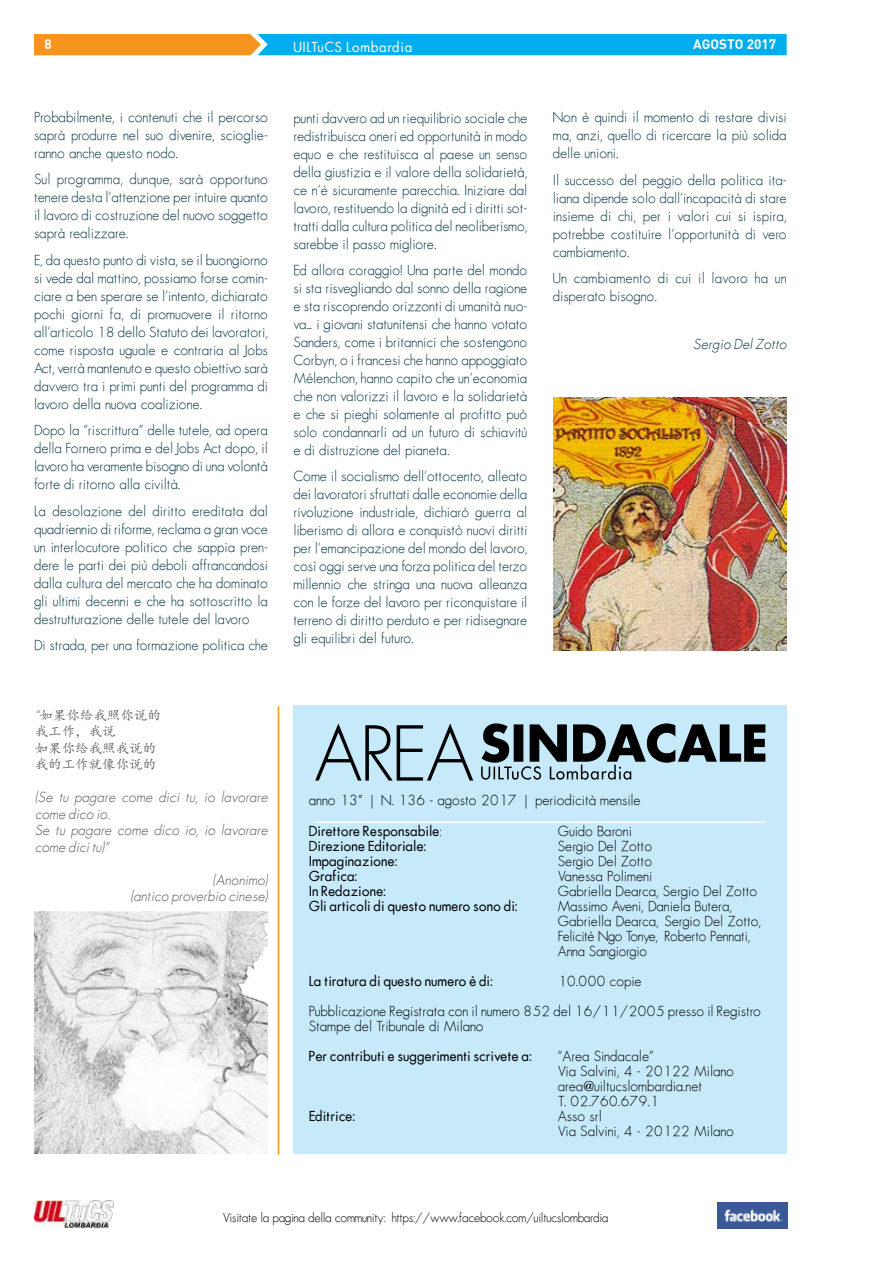
<style>
.page{position:relative;width:893px;height:1263px;background:#fff}
.page>*{position:absolute;margin:0;border:0;box-sizing:border-box;transform-origin:0 0}
.t1{font:13.5px/18px "Futura ICG Light";color:#063342;text-align:justify}
.t2{font:13.5px/15px "Futura ICG Light";color:#000}
.t3{font:13.5px "Futura ICG Book";color:#000}
.t4{font:italic 13.5px/16.5px "Futura ICG Light";color:#58595b}
.t5{font:13.5px/18px "Futura ICG Light";letter-spacing:.02em;color:#063342}
.t6{font:13.5px/16.5px "Kai Ti";color:#58595b}
.t7{font:13.5px "Futura ICG Book";letter-spacing:.05em;color:#fff}
.t8{font:italic 13.5px "Futura ICG Light";color:#063342}
.t9{font:13.5px "DIN Bold";color:#fff}
.t10{font:12px "Futura ICG Light";letter-spacing:-.025em;color:#000}
.s1{font-family:"Futura ICG Light";font-style:italic}
.s2{font-family:"Futura ICG Light"}
</style>
<div class="page">
<svg style="left:34px;top:34px;width:753px;height:21px;background:#4ba7b1"></svg>
<img style="left:35px;top:1200px;width:79px;height:29px">
<img style="left:718px;top:1203px;width:69px;height:26px">
<div style="left:293px;top:705px;width:494px;height:449px;background:#c7eafb"></div>
<svg style="left:481px;top:723px;width:284px;height:57px"></svg>
<svg style="left:315px;top:723px;width:158px;height:58px"></svg>
<hr style="left:315px;top:821px;width:450px;height:2px;background:#fff">
<hr style="left:278px;top:706px;width:1px;height:449px;background:#f7941e">
<img style="left:35px;top:912px;width:233px;height:241px">
<img style="left:553px;top:397px;width:233px;height:254px">
<p class="t9" style="left:45px;top:36px;width:9px">8</p>
<p class="t7" style="left:293px;top:38px;width:120px">UILTuCS Lombardia</p>
<p class="t9" style="left:693px;top:36px;width:84px">AGOSTO 2017</p>
<p class="t1" style="left:34px;top:108px;width:235px">Probabilmente, i contenuti che il percorso saprà produrre nel suo divenire, scioglie&shy;ranno anche questo nodo.</p>
<p class="t1" style="left:34px;top:170px;width:235px">Sul programma, dunque, sarà opportuno tenere desta l’attenzione per intuire quanto il lavoro di costruzione del nuovo soggetto saprà realizzare.</p>
<p class="t1" style="left:34px;top:251px;width:235px">E, da questo punto di vista, se il buongiorno si vede dal mattino, possiamo forse comin&shy;ciare a ben sperare se l’intento, dichiarato pochi giorni fa, di promuovere il ritorno all’articolo 18 dello Statuto dei lavoratori, come risposta uguale e contraria al Jobs Act, verrà mantenuto e questo obiettivo sarà davvero tra i primi punti del programma di lavoro della nuova coalizione.</p>
<p class="t1" style="left:34px;top:421px;width:235px">Dopo la “riscrittura” delle tutele, ad opera della Fornero prima e del Jobs Act dopo, il lavoro ha veramente bisogno di una volontà forte di ritorno alla civiltà.</p>
<p class="t1" style="left:34px;top:502px;width:235px">La desolazione del diritto ereditata dal quadriennio di riforme, reclama a gran voce un interlocutore politico che sappia pren&shy;dere le parti dei più deboli affrancandosi dalla cultura del mercato che ha dominato gli ultimi decenni e che ha sottoscritto la destrutturazione delle tutele del lavoro</p>
<p class="t1" style="left:34px;top:636px;width:235px">Di strada, per una formazione politica che</p>
<p class="t6" style="left:35px;top:707px;width:128px"><span class="s1">“</span>如果你给我照你说的我工作，我说<br>如果你给我照我说的我的工作就像你说的</p>
<p class="t4" style="left:35px;top:789px;width:235px">(Se tu pagare come dici tu, io lavorare come dico io.<br>Se tu pagare come dico io, io lavorare come dici tu)”</p>
<p class="t4" style="left:130px;top:871px;width:139px;text-align:right">(Anonimo)<br>(antico proverbio cinese)</p>
<p class="t1" style="left:293px;top:108px;width:235px">punti davvero ad un riequilibrio sociale che redistribuisca oneri ed opportunità in modo equo e che restituisca al paese un senso della giustizia e il valore della solidarietà, ce n’è sicuramente parecchia. Iniziare dal lavoro, restituendo la dignità ed i diritti sot&shy;tratti dalla cultura politica del neoliberismo, sarebbe il passo migliore.</p>
<p class="t1" style="left:293px;top:261px;width:235px">Ed allora coraggio! Una parte del mondo si sta risvegliando dal sonno della ragione e sta riscoprendo orizzonti di umanità nuo&shy;va… i giovani statunitensi che hanno votato Sanders, come i britannici che sostengono Corbyn, o i francesi che hanno appoggiato Mélenchon, hanno capito che un’economia che non valorizzi il lavoro e la solidarietà e che si pieghi solamente al profitto può solo condannarli ad un futuro di schiavitù e di distruzione del pianeta.</p>
<p class="t1" style="left:293px;top:467px;width:235px">Come il socialismo dell’ottocento, alleato dei lavoratori sfruttati dalle economie della rivoluzione industriale, dichiarò guerra al liberismo di allora e conquistò nuovi diritti per l’emancipazione del mondo del lavoro, così oggi serve una forza politica del terzo millennio che stringa una nuova alleanza con le forze del lavoro per riconquistare il terreno di diritto perduto e per ridisegnare gli equilibri del futuro.</p>
<p class="t1" style="left:553px;top:108px;width:235px">Non è quindi il momento di restare divisi ma, anzi, quello di ricercare la più solida delle unioni.</p>
<p class="t1" style="left:553px;top:171px;width:235px">Il successo del peggio della politica ita&shy;liana dipende solo dall’incapacità di stare insieme di chi, per i valori cui si ispira, potrebbe costituire l’opportunità di vero cambiamento.</p>
<p class="t5" style="left:553px;top:269px;width:235px">Un cambiamento di cui il lavoro ha un disperato bisogno.</p>
<p class="t8" style="left:693px;top:335px;width:95px">Sergio Del Zotto</p>
<p class="t2" style="left:309px;top:792px;width:333px">anno 13° | N. 136 - agosto 2017 | periodicità mensile</p>
<p class="t3" style="left:309px;top:822px;width:135px">Direttore Responsabile<span class="s2">:</span></p>
<p class="t2" style="left:558px;top:824px;width:76px">Guido Baroni</p>
<p class="t3" style="left:309px;top:837px;width:119px">Direzione Editoriale:</p>
<p class="t2" style="left:558px;top:839px;width:96px">Sergio Del Zotto</p>
<p class="t3" style="left:309px;top:852px;width:90px">Impaginazione:</p>
<p class="t2" style="left:558px;top:854px;width:96px">Sergio Del Zotto</p>
<p class="t3" style="left:309px;top:867px;width:50px">Grafica:</p>
<p class="t2" style="left:558px;top:869px;width:96px">Vanessa Polimeni</p>
<p class="t3" style="left:309px;top:882px;width:79px">In Redazione:</p>
<p class="t2" style="left:558px;top:884px;width:201px">Gabriella Dearca, Sergio Del Zotto</p>
<p class="t3" style="left:309px;top:897px;width:210px">Gli articoli di questo numero sono di:</p>
<p class="t2" style="left:558px;top:899px;width:205px">Massimo Aveni, Daniela Butera,<br>Gabriella Dearca, Sergio Del Zotto,<br>Felicitè Ngo Tonye, Roberto Pennati,<br>Anna Sangiorgio</p>
<p class="t3" style="left:309px;top:972px;width:186px">La tiratura di questo numero è di:</p>
<p class="t2" style="left:558px;top:974px;width:85px">10.000 copie</p>
<p class="t2" style="left:309px;top:1004px;width:454px">Pubblicazione Registrata con il numero 852 del 16/11/2005 presso il Registro<br>Stampe del Tribunale di Milano</p>
<p class="t3" style="left:309px;top:1047px;width:225px">Per contributi e suggerimenti scrivete a:</p>
<p class="t2" style="left:558px;top:1049px;width:178px">“Area Sindacale”<br>Via Salvini, 4 - 20122 Milano area@uiltucslombardia.net<br>T. 02.760.679.1</p>
<p class="t3" style="left:309px;top:1107px;width:48px">Editrice:</p>
<p class="t2" style="left:558px;top:1109px;width:178px">Asso srl<br>Via Salvini, 4 - 20122 Milano</p>
<p class="t10" style="left:223px;top:1210px;width:387px">Visitate la pagina della community: https://www.facebook.com/uiltucslombardia</p>
</div>
